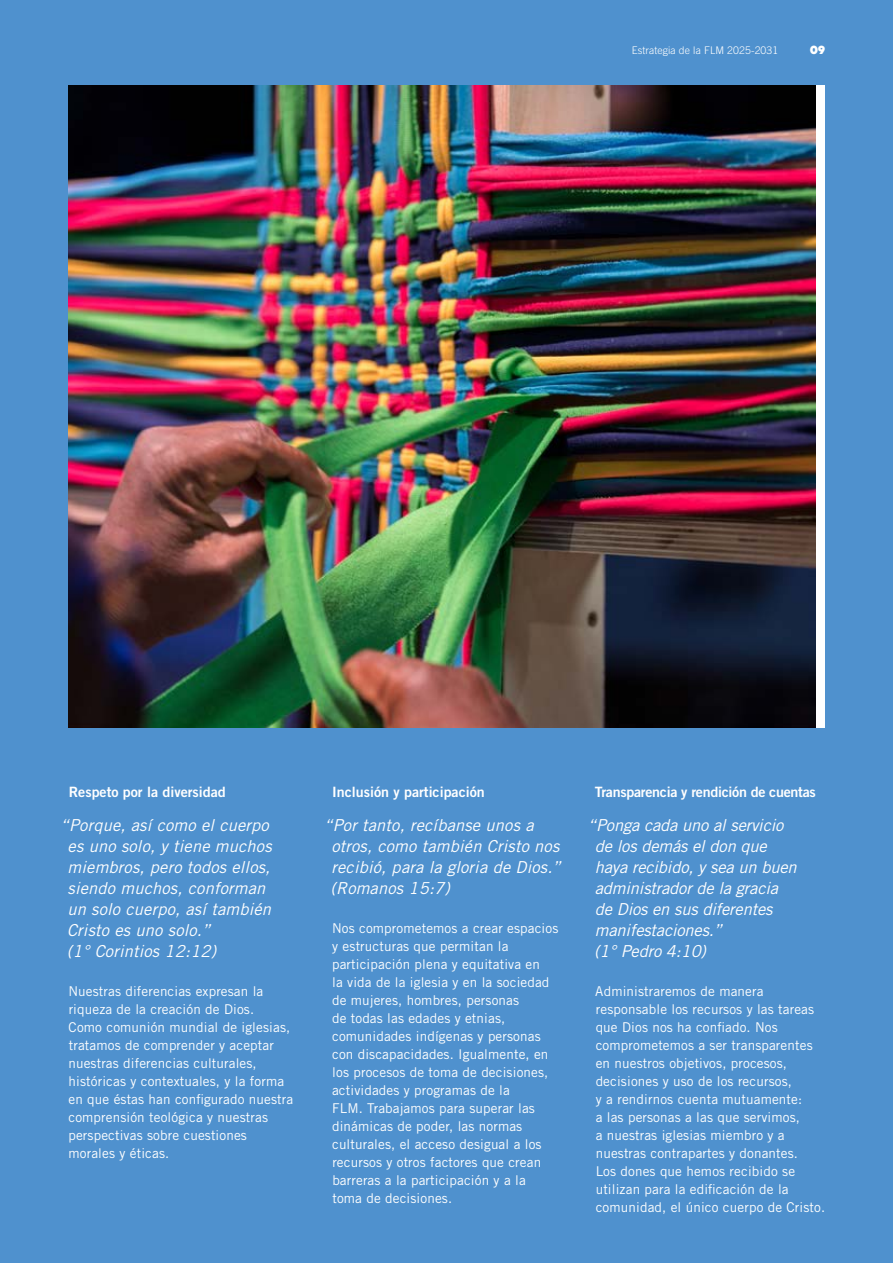
<style>
.page{position:relative;width:893px;height:1263px;background:#4f91ce}
.page>*{position:absolute;margin:0;border:0;box-sizing:border-box;transform-origin:0 0}
.t1{font:italic 16.5px/21px "Trade Gothic LT Std";letter-spacing:.01em;color:#fff}
.t2{font:italic 16.5px/21px "Trade Gothic LT Std";letter-spacing:-.01em;color:#fff}
.t3{font:14.25px "Trade Gothic LT Std Bd 2";color:#fff}
.t4{font:14.25px "Trade Gothic LT Std Bd 2";letter-spacing:-.02em;color:#fff}
.t5{font:13.5px/18px "Trade Gothic LT Std";letter-spacing:.01em;color:#fff}
.t6{font:900 12px "Centra No 2";color:#fff}
.t7{font:300 10.5px "Trade Gothic LT Std";letter-spacing:.01em;color:#fff}
</style>
<div class="page">
<img style="left:68px;top:85px;width:748px;height:642px">
<div style="left:816px;top:85px;width:9px;height:642px;background:#fff"></div>
<p class="t7" style="left:632px;top:44px;width:148px">Estrategia de la FLM 2025-2031</p>
<p class="t6" style="left:810px;top:42px;width:16px">09</p>
<p class="t3" style="left:69px;top:783px;width:159px">Respeto por la diversidad</p>
<p class="t1" style="left:67px;top:815px;width:206px;text-indent:-6px">“Porque, así como el cuerpo es uno solo, y tiene muchos miembros, pero todos ellos, siendo muchos, conforman un solo cuerpo, así también<br>Cristo es uno solo.”<br>(1° Corintios 12:12)</p>
<p class="t5" style="left:68px;top:982px;width:226px">Nuestras diferencias expresan la riqueza de la creación de Dios.<br>Como comunión mundial de iglesias, tratamos de comprender y aceptar nuestras diferencias culturales, históricas y contextuales, y la forma en que éstas han configurado nuestra comprensión teológica y nuestras perspectivas sobre cuestiones morales y éticas.</p>
<p class="t3" style="left:332px;top:783px;width:154px">Inclusión y participación</p>
<p class="t1" style="left:330px;top:815px;width:232px;text-indent:-6px">“Por tanto, recíbanse unos a otros, como también Cristo nos recibió, para la gloria de Dios.” (Romanos 15:7)</p>
<p class="t5" style="left:332px;top:919px;width:228px">Nos comprometemos a crear espacios y estructuras que permitan la participación plena y equitativa en<br>la vida de la iglesia y en la sociedad de mujeres, hombres, personas<br>de todas las edades y etnias, comunidades indígenas y personas con discapacidades. Igualmente, en los procesos de toma de decisiones, actividades y programas de la<br>FLM. Trabajamos para superar las dinámicas de poder, las normas culturales, el acceso desigual a los recursos y otros factores que crean barreras a la participación y a la toma de decisiones.</p>
<p class="t4" style="left:595px;top:783px;width:222px">Transparencia y rendición de cuentas</p>
<p class="t2" style="left:594px;top:815px;width:204px;text-indent:-6px">“Ponga cada uno al servicio de los demás el don que haya recibido, y sea un buen administrador de la gracia de Dios en sus diferentes manifestaciones.”<br>(1° Pedro 4:10)</p>
<p class="t5" style="left:595px;top:982px;width:231px">Administraremos de manera responsable los recursos y las tareas que Dios nos ha confiado. Nos comprometemos a ser transparentes en nuestros objetivos, procesos, decisiones y uso de los recursos,<br>y a rendirnos cuenta mutuamente:<br>a las personas a las que servimos,<br>a nuestras iglesias miembro y a nuestras contrapartes y donantes.<br>Los dones que hemos recibido se utilizan para la edificación de la comunidad, el único cuerpo de Cristo.</p>
</div>
